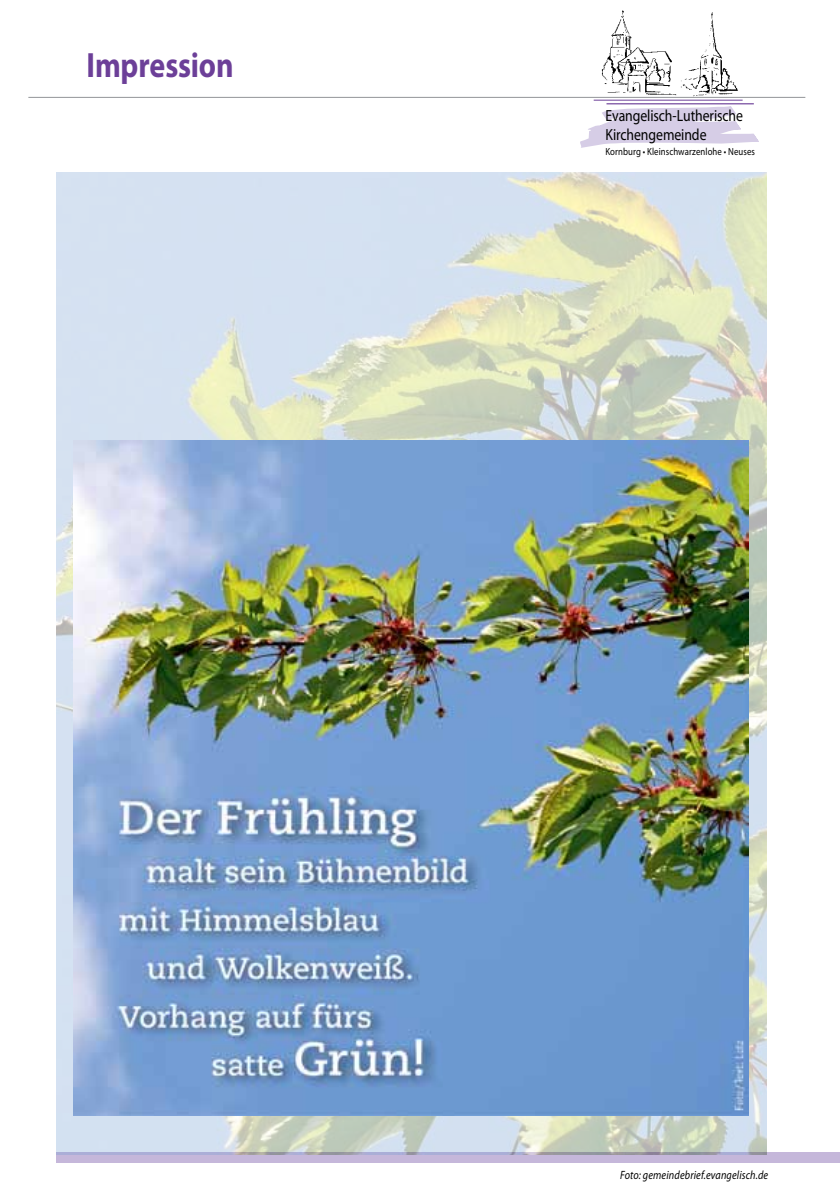
<style>
.page{position:relative;width:840px;height:1191px;background:#fff}
.page>*{position:absolute;margin:0;border:0;box-sizing:border-box;transform-origin:0 0}
.t1{font:700 35.2px "Myriad Pro";letter-spacing:-.005em;color:#6c3f98;scale:.85 1}
.t2{font:16.2px/19.2px "Myriad Pro";letter-spacing:-.005em;color:#000;scale:.85 1}
.t3{font:italic 12px "Myriad Pro";letter-spacing:.015em;color:#000;scale:.85 1}
.t4{font:10.2px "Myriad Pro";letter-spacing:.01em;color:#000;scale:.85 1}
</style>
<div class="page">
<hr style="left:28px;top:97px;width:776px;height:1px;background:#939598">
<svg style="left:580px;top:106px;width:178px;height:42px"></svg>
<img style="left:678px;top:12px;width:61px;height:88px">
<img style="left:601px;top:10px;width:81px;height:86px">
<hr style="left:593px;top:100px;width:149px;height:1px;background:#6c3f98">
<hr style="left:606px;top:103px;width:147px;height:1px;background:#6c3f98">
<div style="left:57px;top:1152px;width:782px;height:10px;background:#c5b7da"></div>
<img style="left:57px;top:172px;width:709px;height:982px">
<img style="left:74px;top:441px;width:674px;height:674px">
<h1 class="t1" style="left:86px;top:43px;width:174px">Impression</h1>
<p class="t2" style="left:605px;top:106px;width:163px">Evangelisch-Lutherische<br>Kirchengemeinde</p>
<p class="t4" style="left:605px;top:145px;width:177px">Kornburg • Kleinschwarzenlohe • Neuses</p>
<p class="t3" style="left:619px;top:1167px;width:176px">Foto: gemeindebrief.evangelisch.de</p>
</div>
